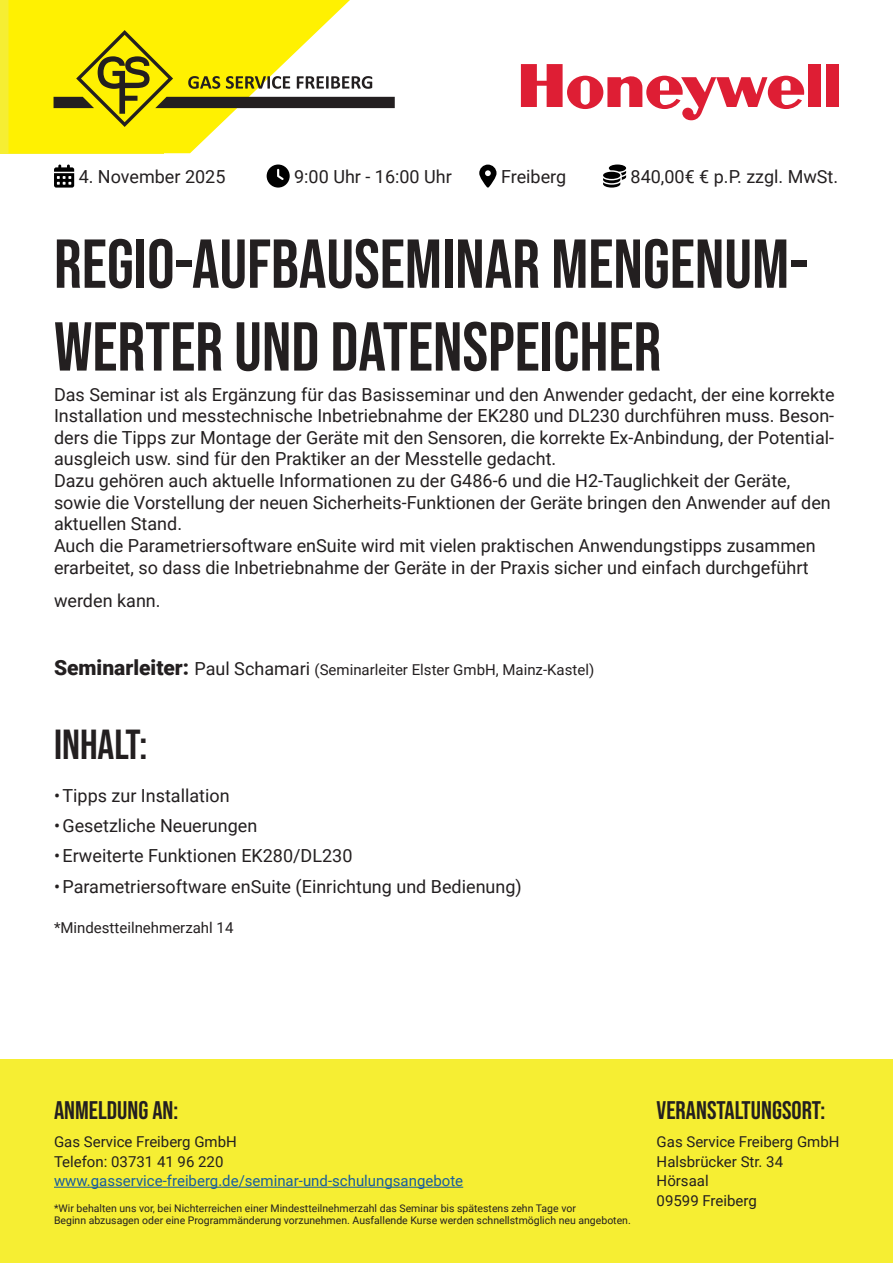
<style>
.page{position:relative;width:893px;height:1263px;background:#fff}
.page>*{position:absolute;margin:0;border:0;box-sizing:border-box;transform-origin:0 0}
.t1{font:69px/82.8px "Bebas Neue";color:#231f20}
.t2{font:42px "Bebas Neue";color:#231f20}
.t3{font:25.5px "Bebas Neue";color:#231f20}
.t4{font:18px/21.6px "Roboto";color:#231f20}
.t5{font:15px/19.5px "Roboto";color:#231f20}
.t6{font:15px "Roboto";color:#175d9e}
.t7{font:10.5px/12px "Roboto";color:#231f20}
.s1{font-weight:900;font-size:21px}
.s2{font-size:18px}
</style>
<div class="page">
<div style="left:0;top:0;width:163px;height:153px;background:#f6ee33"></div>
<div style="left:0;top:1059px;width:893px;height:204px;background:#f6ee33"></div>
<svg style="left:9px;top:0;width:341px;height:153px;fill:#fff101"></svg>
<svg style="left:54px;top:30px;width:341px;height:97px"></svg>
<div style="left:809px;top:64px;width:12px;height:43px;background:#de1e34"></div>
<div style="left:826px;top:64px;width:12px;height:43px;background:#de1e34"></div>
<svg style="left:521px;top:64px;width:283px;height:57px"></svg>
<hr style="left:54px;top:1187px;width:409px;height:1px;background:#175d9e">
<svg style="left:54px;top:165px;width:20px;height:23px"></svg>
<svg style="left:267px;top:165px;width:23px;height:23px"></svg>
<svg style="left:479px;top:165px;width:17px;height:23px"></svg>
<svg style="left:603px;top:165px;width:23px;height:23px"></svg>
<p class="t4" style="left:79px;top:165px;width:148px">4. November 2025</p>
<p class="t4" style="left:294px;top:165px;width:159px">9:00 Uhr - 16:00 Uhr</p>
<p class="t4" style="left:501px;top:165px;width:67px">Freiberg</p>
<p class="t4" style="left:631px;top:165px;width:209px">840,00€ € p.P. zzgl. MwSt.</p>
<h1 class="t1" style="left:54px;top:222px;width:755px">REGIO-AUFBAUSEMINAR MENGENUM-<br>WERTER UND DATENSPEICHER</h1>
<p class="t4" style="left:54px;top:383px;width:782px">Das Seminar ist als Ergänzung für das Basisseminar und den Anwender gedacht, der eine korrekte Installation und messtechnische Inbetriebnahme der EK280 und DL230 durchführen muss. Beson&shy;ders die Tipps zur Montage der Geräte mit den Sensoren, die korrekte Ex-Anbindung, der Potential&shy;ausgleich usw. sind für den Praktiker an der Messtelle gedacht.<br>Dazu gehören auch aktuelle Informationen zu der G486-6 und die H2-Tauglichkeit der Geräte, sowie die Vorstellung der neuen Sicherheits-Funktionen der Geräte bringen den Anwender auf den aktuellen Stand.<br>Auch die Parametriersoftware enSuite wird mit vielen praktischen Anwendungstipps zusammen erarbeitet, so dass die Inbetriebnahme der Geräte in der Praxis sicher und einfach durchgeführt</p>
<p class="t4" style="left:54px;top:589px;width:108px">werden kann.</p>
<p class="t5" style="left:54px;top:659px;width:542px"><span class="s1">Seminarleiter:</span> <span class="s2">Paul Schamari</span> (Seminarleiter Elster GmbH, Mainz-Kastel)</p>
<h2 class="t2" style="left:54px;top:721px;width:95px">INHALT:</h2>
<p class="t4" style="left:54px;top:784px;width:177px">•Tipps zur Installation</p>
<p class="t4" style="left:54px;top:814px;width:205px">•Gesetzliche Neuerungen</p>
<p class="t4" style="left:54px;top:844px;width:300px">•Erweiterte Funktionen EK280/DL230</p>
<p class="t4" style="left:54px;top:875px;width:469px">•Parametriersoftware enSuite (Einrichtung und Bedienung)</p>
<p class="t5" style="left:54px;top:917px;width:181px">*Mindestteilnehmerzahl 14</p>
<h3 class="t3" style="left:54px;top:1096px;width:126px">ANMELDUNG AN:</h3>
<p class="t5" style="left:54px;top:1131px;width:184px">Gas Service Freiberg GmbH<br>Telefon: 03731 41 96 220</p>
<p class="t6" style="left:54px;top:1170px;width:411px">www.gasservice-freiberg.de/seminar-und-schulungsangebote</p>
<p class="t7" style="left:54px;top:1201px;width:578px">*Wir behalten uns vor, bei Nichterreichen einer Mindestteilnehmerzahl das Seminar bis spätestens zehn Tage vor<br>Beginn abzusagen oder eine Programmänderung vorzunehmen. Ausfallende Kurse werden schnellstmöglich neu angeboten.</p>
<h3 class="t3" style="left:657px;top:1096px;width:170px">VERANSTALTUNGSORT:</h3>
<p class="t5" style="left:657px;top:1131px;width:184px">Gas Service Freiberg GmbH<br>Halsbrücker Str. 34<br>Hörsaal<br>09599 Freiberg</p>
</div>
